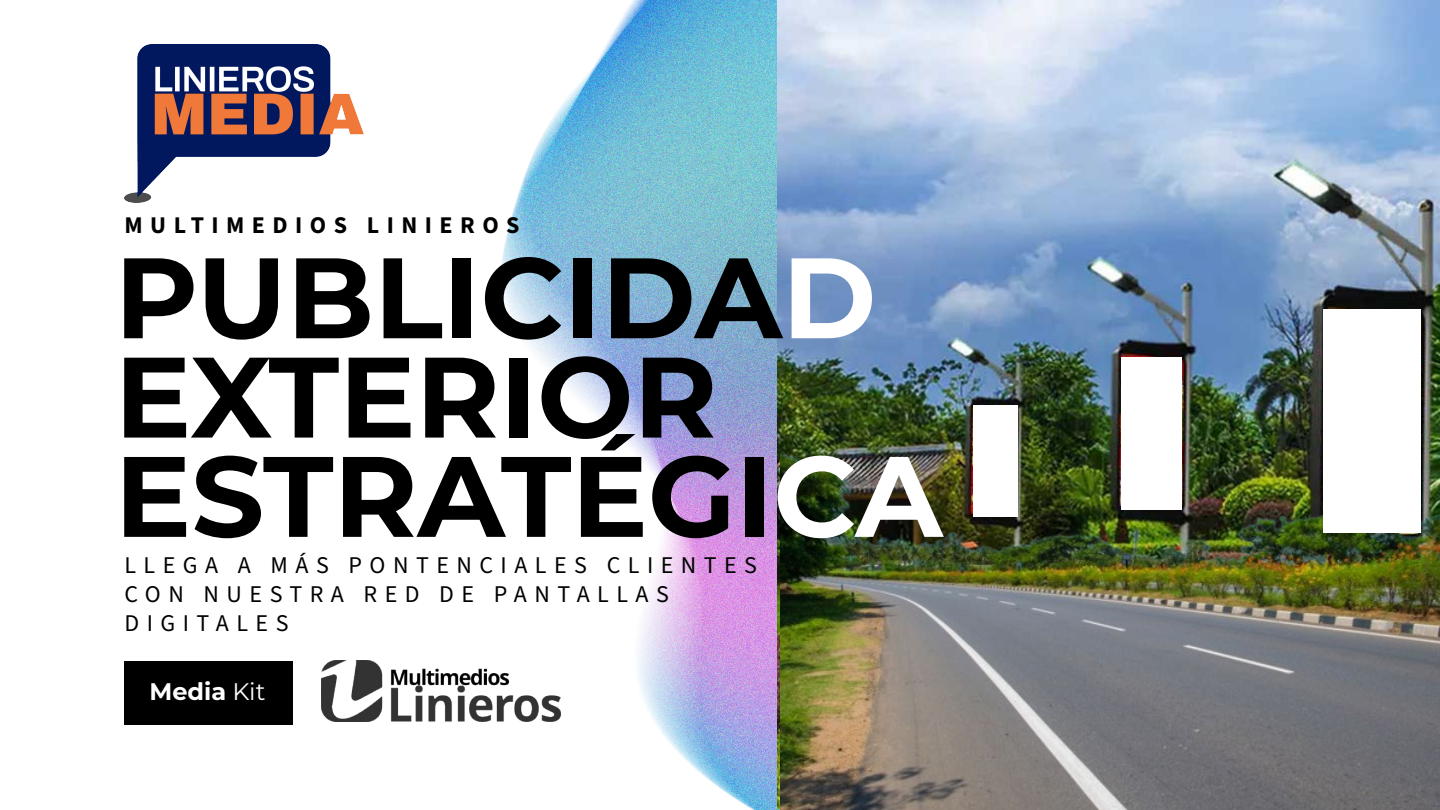
<style>
.page{position:relative;width:1440px;height:810px;background:#fff}
.page>*{position:absolute;margin:0;border:0;box-sizing:border-box;transform-origin:0 0}
.t1{font:700 114.1px/99.3px "Montserrat";color:#000}
.t2{font:24px/28.8px "Source Sans 3";letter-spacing:.31em;color:#000}
.t3{font:700 24px "Source Sans 3";letter-spacing:.31em;color:#000}
.t4{font:700 24px "Montserrat";color:#fff}
.s1{color:#fff}
.s2{font-weight:400}
</style>
<div class="page">
<img style="left:500px;top:0;width:579px;height:810px">
<img style="left:778px;top:0;width:662px;height:808px">
<img style="left:780px;top:432px;width:660px;height:377px">
<div style="left:1323px;top:309px;width:98px;height:224px;background:#fff"></div>
<div style="left:1121px;top:357px;width:61px;height:153px;background:#fff"></div>
<div style="left:973px;top:405px;width:45px;height:112px;background:#fff"></div>
<div style="left:124px;top:661px;width:169px;height:64px;background:#000"></div>
<img style="left:125px;top:44px;width:239px;height:159px">
<img style="left:322px;top:661px;width:238px;height:61px">
<p class="t3" style="left:124px;top:210px;width:397px">MULTIMEDIOS LINIEROS</p>
<h1 class="t1" style="left:115px;top:242px;width:829px">PUBLICIDA<span class="s1">D<br></span>EXTERIOR<br>ESTRATÉGI<span class="s1">CA</span></h1>
<p class="t2" style="left:124px;top:551px;width:634px">LLEGA A MÁS PONTENCIALES CLIENTES<br>CON NUESTRA RED DE PANTALLAS<br>DIGITALES</p>
<p class="t4" style="left:149px;top:674px;width:118px">Media <span class="s2">Kit</span></p>
</div>
